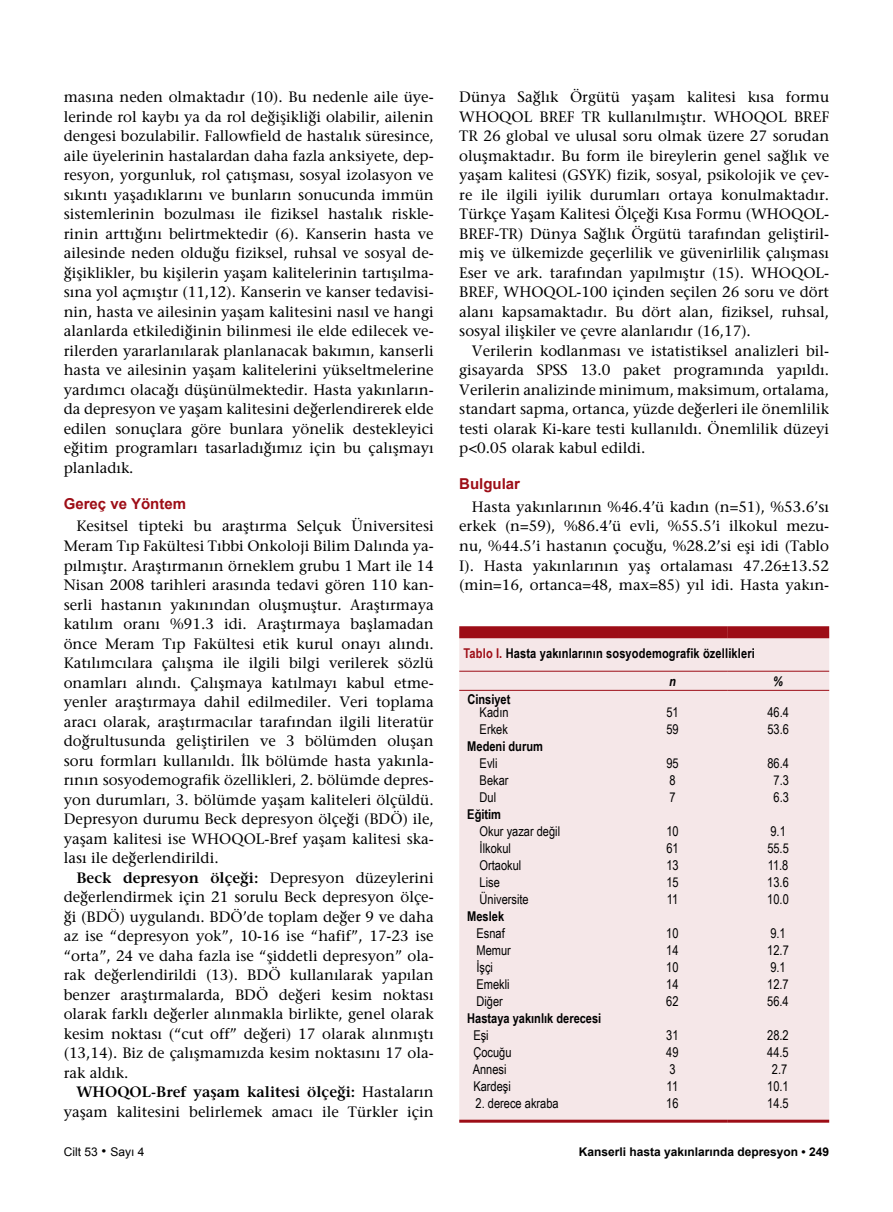
<style>
.page{position:relative;width:893px;height:1212px;background:#fff}
.page>*{position:absolute;margin:0;border:0;box-sizing:border-box;transform-origin:0 0}
.t1{font:15px/19.5px "Stone Serif";color:#000;text-align:justify}
.t2{font:700 15px "Arial";color:#9d0d16}
.t3{font:13.5px "Arial Narrow";color:#000}
.t4{font:700 13.5px/28.2px "Arial Narrow";color:#000}
.t5{font:italic 700 13.5px "Arial Narrow";color:#000}
.t6{font:700 12px "Arial";color:#000}
.t7{font:12px "Arial";color:#000}
.s1{font-weight:600}
.s2{color:#9d0d16}
.s3{font-style:italic}
.s4{font-weight:700}
</style>
<div class="page">
<div style="left:459px;top:638px;width:370px;height:482px;background:#f5e7e8"></div>
<div style="left:459px;top:626px;width:159px;height:12px;background:#9d0d16"></div>
<div style="left:618px;top:626px;width:109px;height:12px;background:#9d0d16"></div>
<div style="left:727px;top:626px;width:102px;height:12px;background:#9d0d16"></div>
<hr style="left:459px;top:671px;width:159px;height:1px;background:#9d0d16">
<hr style="left:618px;top:671px;width:109px;height:1px;background:#9d0d16">
<hr style="left:727px;top:671px;width:102px;height:1px;background:#9d0d16">
<hr style="left:459px;top:1120px;width:159px;height:3px;background:#9d0d16">
<hr style="left:618px;top:1120px;width:109px;height:3px;background:#9d0d16">
<hr style="left:727px;top:1120px;width:102px;height:3px;background:#9d0d16">
<hr style="left:459px;top:690px;width:159px;height:1px;background:#9d0d16">
<hr style="left:618px;top:690px;width:109px;height:1px;background:#9d0d16">
<hr style="left:727px;top:690px;width:102px;height:1px;background:#9d0d16">
<p class="t1" style="left:64px;top:87px;width:371px">masına neden olmaktadır (10). Bu nedenle aile üye&shy;lerinde rol kaybı ya da rol değişikliği olabilir, ailenin dengesi bozulabilir. Fallowfield de hastalık süresince, aile üyelerinin hastalardan daha fazla anksiyete, dep&shy;resyon, yorgunluk, rol çatışması, sosyal izolasyon ve sıkıntı yaşadıklarını ve bunların sonucunda immün sistemlerinin bozulması ile fiziksel hastalık riskle&shy;rinin arttığını belirtmektedir (6). Kanserin hasta ve ailesinde neden olduğu fiziksel, ruhsal ve sosyal de&shy;ğişiklikler, bu kişilerin yaşam kalitelerinin tartışılma&shy;sına yol açmıştır (11,12). Kanserin ve kanser tedavisi&shy;nin, hasta ve ailesinin yaşam kalitesini nasıl ve hangi alanlarda etkilediğinin bilinmesi ile elde edilecek ve&shy;rilerden yararlanılarak planlanacak bakımın, kanserli hasta ve ailesinin yaşam kalitelerini yükseltmelerine yardımcı olacağı düşünülmektedir. Hasta yakınların&shy;da depresyon ve yaşam kalitesini değerlendirerek elde edilen sonuçlara göre bunlara yönelik destekleyici eğitim programları tasarladığımız için bu çalışmayı planladık.</p>
<p class="t2" style="left:64px;top:494px;width:124px">Gereç ve Yöntem</p>
<p class="t1" style="left:64px;top:516px;width:371px;text-indent:13px">Kesitsel tipteki bu araştırma Selçuk Üniversitesi Meram Tıp Fakültesi Tıbbi Onkoloji Bilim Dalında ya&shy;pılmıştır. Araştırmanın örneklem grubu 1 Mart ile 14<br>Nisan 2008 tarihleri arasında tedavi gören 110 kan&shy;serli hastanın yakınından oluşmuştur. Araştırmaya katılım oranı %91.3 idi. Araştırmaya başlamadan önce Meram Tıp Fakültesi etik kurul onayı alındı.<br>Katılımcılara çalışma ile ilgili bilgi verilerek sözlü onamları alındı. Çalışmaya katılmayı kabul etme&shy;yenler araştırmaya dahil edilmediler. Veri toplama aracı olarak, araştırmacılar tarafından ilgili literatür doğrultusunda geliştirilen ve 3 bölümden oluşan soru formları kullanıldı. İlk bölümde hasta yakınla&shy;rının sosyodemografik özellikleri, 2. bölümde depres&shy;yon durumları, 3. bölümde yaşam kaliteleri ölçüldü.<br>Depresyon durumu Beck depresyon ölçeği (BDÖ) ile, yaşam kalitesi ise WHOQOL-Bref yaşam kalitesi ska&shy;lası ile değerlendirildi.</p>
<p class="t1" style="left:64px;top:867px;width:371px;text-indent:13px"><span class="s1">Beck depresyon ölçeği:</span> Depresyon düzeylerini değerlendirmek için 21 sorulu Beck depresyon ölçe&shy;ği (BDÖ) uygulandı. BDÖ’de toplam değer 9 ve daha az ise “depresyon yok”, 10-16 ise “hafif”, 17-23 ise “orta”, 24 ve daha fazla ise “şiddetli depresyon” ola&shy;rak değerlendirildi (13). BDÖ kullanılarak yapılan benzer araştırmalarda, BDÖ değeri kesim noktası olarak farklı değerler alınmakla birlikte, genel olarak kesim noktası (“cut off” değeri) 17 olarak alınmıştı (13,14). Biz de çalışmamızda kesim noktasını 17 ola&shy;rak aldık.</p>
<p class="t1" style="left:64px;top:1082px;width:371px;text-align:right"><span class="s1">WHOQOL-Bref yaşam kalitesi ölçeği:</span> Hastaların yaşam kalitesini belirlemek amacı ile Türkler için</p>
<p class="t1" style="left:459px;top:87px;width:371px">Dünya Sağlık Örgütü yaşam kalitesi kısa formu WHOQOL BREF TR kullanılmıştır. WHOQOL BREF TR 26 global ve ulusal soru olmak üzere 27 sorudan oluşmaktadır. Bu form ile bireylerin genel sağlık ve yaşam kalitesi (GSYK) fizik, sosyal, psikolojik ve çev&shy;re ile ilgili iyilik durumları ortaya konulmaktadır.<br>Türkçe Yaşam Kalitesi Ölçeği Kısa Formu (WHOQOL-BREF-TR) Dünya Sağlık Örgütü tarafından geliştiril&shy;miş ve ülkemizde geçerlilik ve güvenirlilik çalışması Eser ve ark. tarafından yapılmıştır (15). WHOQOL-BREF, WHOQOL-100 içinden seçilen 26 soru ve dört alanı kapsamaktadır. Bu dört alan, fiziksel, ruhsal, sosyal ilişkiler ve çevre alanlarıdır (16,17).</p>
<p class="t1" style="left:459px;top:341px;width:371px;text-indent:13px">Verilerin kodlanması ve istatistiksel analizleri bil&shy;gisayarda SPSS 13.0 paket programında yapıldı.<br>Verilerin analizinde minimum, maksimum, ortalama, standart sapma, ortanca, yüzde değerleri ile önemlilik testi olarak Ki-kare testi kullanıldı. Önemlilik düzeyi p<span class="s1">&lt;</span>0.05 olarak kabul edildi.</p>
<p class="t2" style="left:459px;top:474px;width:62px">Bulgular</p>
<p class="t1" style="left:459px;top:497px;width:371px;text-indent:13px">Hasta yakınlarının %46.4’ü kadın (n=51), %53.6’sı erkek (n=59), %86.4’ü evli, %55.5’i ilkokul mezu&shy;nu, %44.5’i hastanın çocuğu, %28.2’si eşi idi (Tablo I). Hasta yakınlarının yaş ortalaması 47.26±13.52 (min=16, ortanca=48, max=85) yıl idi. Hasta yakın-</p>
<p class="t4" style="left:669px;top:638px;width:87px;text-indent:-206px"><span class="s2">Tablo I.</span> Hasta yakınlarının sosyodemografik özellikleri <span class="s3">n</span></p>
<p class="t5" style="left:773px;top:671px;width:11px">%</p>
<p class="t4" style="left:467px;top:684px;width:45px">Cinsiyet</p>
<p class="t3" style="left:480px;top:702px;width:30px">Kadın</p>
<p class="t3" style="left:666px;top:702px;width:14px">51</p>
<p class="t3" style="left:767px;top:702px;width:23px">46.4</p>
<p class="t3" style="left:480px;top:719px;width:30px">Erkek</p>
<p class="t3" style="left:666px;top:719px;width:14px">59</p>
<p class="t3" style="left:767px;top:719px;width:23px">53.6</p>
<p class="t4" style="left:467px;top:732px;width:77px">Medeni durum</p>
<p class="t3" style="left:480px;top:753px;width:19px">Evli</p>
<p class="t3" style="left:666px;top:753px;width:14px">95</p>
<p class="t3" style="left:767px;top:753px;width:23px">86.4</p>
<p class="t3" style="left:480px;top:770px;width:30px">Bekar</p>
<p class="t3" style="left:669px;top:770px;width:8px">8</p>
<p class="t3" style="left:773px;top:770px;width:17px">7.3</p>
<p class="t3" style="left:480px;top:787px;width:18px">Dul</p>
<p class="t3" style="left:669px;top:787px;width:8px">7</p>
<p class="t3" style="left:773px;top:787px;width:17px">6.3</p>
<p class="t4" style="left:467px;top:800px;width:35px">Eğitim</p>
<p class="t3" style="left:480px;top:821px;width:82px">Okur yazar değil</p>
<p class="t3" style="left:666px;top:821px;width:14px">10</p>
<p class="t3" style="left:770px;top:821px;width:17px">9.1</p>
<p class="t3" style="left:480px;top:838px;width:33px">İlkokul</p>
<p class="t3" style="left:666px;top:838px;width:14px">61</p>
<p class="t3" style="left:767px;top:838px;width:23px">55.5</p>
<p class="t3" style="left:480px;top:856px;width:43px">Ortaokul</p>
<p class="t3" style="left:666px;top:856px;width:14px">13</p>
<p class="t3" style="left:768px;top:856px;width:22px">11.8</p>
<p class="t3" style="left:480px;top:873px;width:22px">Lise</p>
<p class="t3" style="left:666px;top:873px;width:14px">15</p>
<p class="t3" style="left:767px;top:873px;width:23px">13.6</p>
<p class="t3" style="left:480px;top:890px;width:51px">Üniversite</p>
<p class="t3" style="left:667px;top:890px;width:13px">11</p>
<p class="t3" style="left:767px;top:890px;width:23px">10.0</p>
<p class="t4" style="left:467px;top:902px;width:38px">Meslek</p>
<p class="t3" style="left:476px;top:924px;width:30px">Esnaf</p>
<p class="t3" style="left:666px;top:924px;width:14px">10</p>
<p class="t3" style="left:770px;top:924px;width:17px">9.1</p>
<p class="t3" style="left:476px;top:941px;width:36px">Memur</p>
<p class="t3" style="left:666px;top:941px;width:14px">14</p>
<p class="t3" style="left:767px;top:941px;width:23px">12.7</p>
<p class="t3" style="left:476px;top:958px;width:18px">İşçi</p>
<p class="t3" style="left:666px;top:958px;width:14px">10</p>
<p class="t3" style="left:770px;top:958px;width:17px">9.1</p>
<p class="t3" style="left:476px;top:975px;width:35px">Emekli</p>
<p class="t3" style="left:666px;top:975px;width:14px">14</p>
<p class="t3" style="left:767px;top:975px;width:23px">12.7</p>
<p class="t3" style="left:476px;top:992px;width:28px">Diğer</p>
<p class="t3" style="left:666px;top:992px;width:14px">62</p>
<p class="t3" style="left:767px;top:992px;width:23px">56.4</p>
<p class="t4" style="left:467px;top:1004px;width:136px">Hastaya yakınlık derecesi</p>
<p class="t3" style="left:473px;top:1026px;width:17px">Eşi</p>
<p class="t3" style="left:666px;top:1026px;width:14px">31</p>
<p class="t3" style="left:767px;top:1026px;width:23px">28.2</p>
<p class="t3" style="left:473px;top:1043px;width:40px">Çocuğu</p>
<p class="t3" style="left:666px;top:1043px;width:14px">49</p>
<p class="t3" style="left:767px;top:1043px;width:23px">44.5</p>
<p class="t3" style="left:473px;top:1060px;width:35px">Annesi</p>
<p class="t3" style="left:669px;top:1060px;width:8px">3</p>
<p class="t3" style="left:772px;top:1060px;width:17px">2.7</p>
<p class="t3" style="left:473px;top:1077px;width:39px">Kardeşi</p>
<p class="t3" style="left:667px;top:1077px;width:13px">11</p>
<p class="t3" style="left:767px;top:1077px;width:23px">10.1</p>
<p class="t3" style="left:476px;top:1094px;width:85px">2. derece akraba</p>
<p class="t3" style="left:666px;top:1094px;width:14px">16</p>
<p class="t3" style="left:767px;top:1094px;width:23px">14.5</p>
<p class="t7" style="left:64px;top:1143px;width:82px">Cilt 53 <span class="s4">•</span> Sayı 4</p>
<p class="t6" style="left:579px;top:1143px;width:252px">Kanserli hasta yakınlarında depresyon • 249</p>
</div>
